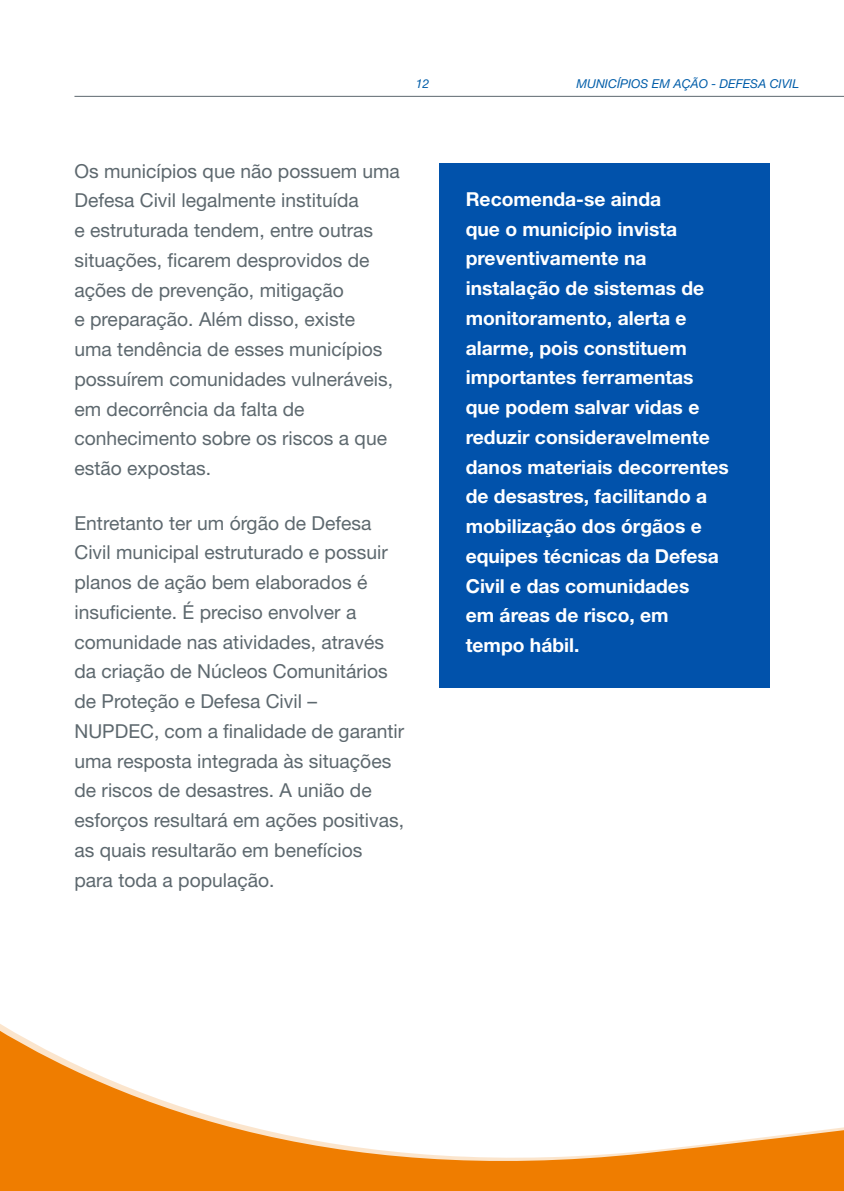
<style>
.page{position:relative;width:844px;height:1191px;background:#fff}
.page>*{position:absolute;margin:0;border:0;box-sizing:border-box;transform-origin:0 0}
.t1{font:19.25px/29.8px "Helvetica Neue LT Std";color:#5d686e}
.t2{font:700 19.25px/29.8px "Helvetica Neue LT Std";color:#fff}
.t3{font:italic 12.25px "Helvetica Neue LT Std";color:#005da9}
</style>
<div class="page">
<svg style="left:0;top:1024px;width:843px;height:167px"></svg>
<hr style="left:74px;top:96px;width:769px;height:1px;background:#5d686e">
<div style="left:439px;top:164px;width:330px;height:524px;background:#0152ab"></div>
<p class="t3" style="left:415px;top:76px;width:15px">12</p>
<p class="t3" style="left:576px;top:76px;width:175px">MUNICÍPIOS EM AÇÃO - DEFESA</p>
<p class="t3" style="left:769px;top:76px;width:31px">CIVIL</p>
<p class="t1" style="left:74px;top:155px;width:327px">Os municípios que não possuem uma<br>Defesa Civil legalmente instituída<br>e estruturada tendem, entre outras situações, ficarem desprovidos de ações de prevenção, mitigação<br>e preparação. Além disso, existe<br>uma tendência de esses municípios possuírem comunidades vulneráveis, em decorrência da falta de conhecimento sobre os riscos a que estão expostas.</p>
<p class="t1" style="left:74px;top:507px;width:331px">Entretanto ter um órgão de Defesa Civil municipal estruturado e possuir planos de ação bem elaborados é insuficiente. É preciso envolver a comunidade nas atividades, através da criação de Núcleos Comunitários de Proteção e Defesa Civil – NUPDEC, com a finalidade de garantir uma resposta integrada às situações de riscos de desastres. A união de esforços resultará em ações positivas, as quais resultarão em benefícios para toda a população.</p>
<p class="t2" style="left:465px;top:184px;width:265px">Recomenda-se ainda<br>que o município invista preventivamente na instalação de sistemas de monitoramento, alerta e alarme, pois constituem importantes ferramentas que podem salvar vidas e reduzir consideravelmente danos materiais decorrentes de desastres, facilitando a mobilização dos órgãos e equipes técnicas da Defesa<br>Civil e das comunidades<br>em áreas de risco, em tempo hábil.</p>
</div>
